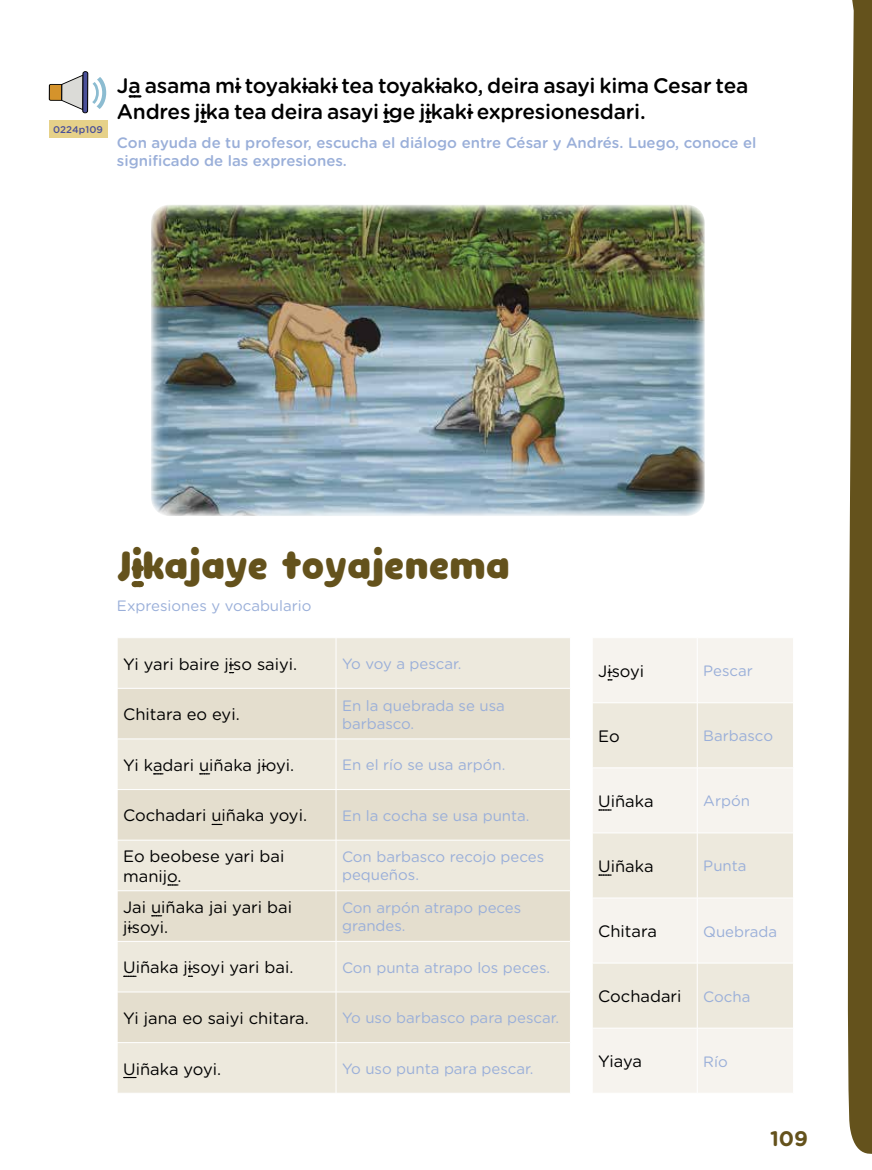
<style>
.page{position:relative;width:872px;height:1170px;background:#fff}
.page>*{position:absolute;margin:0;border:0;box-sizing:border-box;transform-origin:0 0}
.t1{font:800 45px "Clarence Alt";color:#64521c}
.t2{font:500 21px/25.2px "Gotham Rounded";letter-spacing:-.01em;color:#000}
.t3{font:700 21px "Gotham Rounded";color:#64521c}
.t4{font:16.5px/19.8px "Gotham Rounded";color:#000}
.t5{font:15px/18px "Gotham Rounded";color:#9aafd9}
.t6{font:500 15px/18px "Gotham Rounded";color:#9aafd9}
.t7{font:500 9.75px "Gotham Rounded";letter-spacing:.01em;color:#4a5099}
</style>
<div class="page">
<svg style="left:847px;top:0;width:25px;height:1154px;background:#776738"></svg>
<svg style="left:130px;top:95px;width:10px;height:2px"></svg>
<svg style="left:201px;top:120px;width:5px;height:3px"></svg>
<svg style="left:384px;top:120px;width:5px;height:3px"></svg>
<svg style="left:426px;top:120px;width:5px;height:3px"></svg>
<svg style="left:201px;top:111px;width:5px;height:3px"></svg>
<svg style="left:384px;top:111px;width:5px;height:3px"></svg>
<svg style="left:426px;top:111px;width:5px;height:3px"></svg>
<svg style="left:468px;top:111px;width:4px;height:3px"></svg>
<div style="left:118px;top:638px;width:452px;height:454px;background:#ede9dd"></div>
<svg style="left:118px;top:689px;width:452px;height:353px;background:#e7e2d4"></svg>
<hr style="left:336px;top:638px;width:1px;height:50px;background:#fff">
<hr style="left:117px;top:688px;width:219px;height:1px;background:#fff">
<hr style="left:336px;top:688px;width:234px;height:1px;background:#fff">
<hr style="left:336px;top:688px;width:1px;height:50px;background:#fff">
<hr style="left:117px;top:738px;width:219px;height:1px;background:#fff">
<hr style="left:336px;top:738px;width:234px;height:1px;background:#fff">
<hr style="left:336px;top:739px;width:1px;height:50px;background:#fff">
<hr style="left:117px;top:789px;width:219px;height:1px;background:#fff">
<hr style="left:336px;top:789px;width:234px;height:1px;background:#fff">
<hr style="left:336px;top:789px;width:1px;height:50px;background:#fff">
<hr style="left:117px;top:839px;width:219px;height:1px;background:#fff">
<hr style="left:336px;top:839px;width:234px;height:1px;background:#fff">
<hr style="left:336px;top:840px;width:1px;height:50px;background:#fff">
<hr style="left:117px;top:890px;width:219px;height:1px;background:#fff">
<hr style="left:336px;top:890px;width:234px;height:1px;background:#fff">
<hr style="left:336px;top:890px;width:1px;height:51px;background:#fff">
<hr style="left:117px;top:941px;width:219px;height:1px;background:#fff">
<hr style="left:336px;top:941px;width:234px;height:1px;background:#fff">
<hr style="left:336px;top:941px;width:1px;height:50px;background:#fff">
<hr style="left:117px;top:991px;width:219px;height:1px;background:#fff">
<hr style="left:336px;top:991px;width:234px;height:1px;background:#fff">
<hr style="left:336px;top:992px;width:1px;height:50px;background:#fff">
<hr style="left:117px;top:1042px;width:219px;height:1px;background:#fff">
<hr style="left:336px;top:1042px;width:234px;height:1px;background:#fff">
<hr style="left:336px;top:1042px;width:1px;height:50px;background:#fff">
<svg style="left:212px;top:823px;width:10px;height:2px"></svg>
<svg style="left:124px;top:975px;width:12px;height:1px"></svg>
<svg style="left:124px;top:1076px;width:12px;height:1px"></svg>
<div style="left:593px;top:638px;width:200px;height:454px;background:#f6f3ee"></div>
<svg style="left:593px;top:703px;width:200px;height:324px;background:#f0ede3"></svg>
<hr style="left:697px;top:638px;width:1px;height:64px;background:#fff">
<hr style="left:592px;top:702px;width:105px;height:1px;background:#fff">
<hr style="left:697px;top:702px;width:96px;height:1px;background:#fff">
<hr style="left:697px;top:703px;width:1px;height:64px;background:#fff">
<hr style="left:592px;top:767px;width:105px;height:1px;background:#fff">
<hr style="left:697px;top:767px;width:96px;height:1px;background:#fff">
<hr style="left:697px;top:768px;width:1px;height:64px;background:#fff">
<hr style="left:592px;top:832px;width:105px;height:1px;background:#fff">
<hr style="left:697px;top:832px;width:96px;height:1px;background:#fff">
<hr style="left:697px;top:833px;width:1px;height:64px;background:#fff">
<hr style="left:592px;top:897px;width:105px;height:1px;background:#fff">
<hr style="left:697px;top:897px;width:96px;height:1px;background:#fff">
<hr style="left:697px;top:898px;width:1px;height:64px;background:#fff">
<hr style="left:592px;top:962px;width:105px;height:1px;background:#fff">
<hr style="left:697px;top:962px;width:96px;height:1px;background:#fff">
<hr style="left:697px;top:963px;width:1px;height:64px;background:#fff">
<hr style="left:592px;top:1027px;width:105px;height:1px;background:#fff">
<hr style="left:697px;top:1027px;width:96px;height:1px;background:#fff">
<hr style="left:697px;top:1028px;width:1px;height:64px;background:#fff">
<svg style="left:599px;top:809px;width:12px;height:1px"></svg>
<svg style="left:599px;top:874px;width:12px;height:1px"></svg>
<svg style="left:134px;top:581px;width:7px;height:6px"></svg>
<svg style="left:134px;top:565px;width:7px;height:6px"></svg>
<img style="left:151px;top:205px;width:553px;height:311px">
<svg style="left:49px;top:71px;width:57px;height:42px"></svg>
<div style="left:49px;top:120px;width:58px;height:17px;background:#e6d189"></div>
<p class="t7" style="left:53px;top:122px;width:51px">0224p109</p>
<h2 class="t2" style="left:117px;top:72px;width:633px">Ja asama mi toyakiaki tea toyakiako, deira asayi kima Cesar tea<br>Andres jika tea deira asayi ige jikaki expresionesdari.</h2>
<p class="t6" style="left:117px;top:133px;width:641px">Con ayuda de tu profesor, escucha el diálogo entre César y Andrés. Luego, conoce el significado de las expresiones.</p>
<h1 class="t1" style="left:117px;top:536px;width:394px">Jikajaye toyajenema</h1>
<p class="t5" style="left:117px;top:596px;width:196px">Expresiones y vocabulario</p>
<p class="t4" style="left:123px;top:653px;width:176px">Yi yari baire jiso saiyi.</p>
<p class="t5" style="left:342px;top:654px;width:121px">Yo voy a pescar.</p>
<p class="t4" style="left:123px;top:703px;width:118px">Chitara eo eyi.</p>
<p class="t5" style="left:342px;top:695px;width:164px">En la quebrada se usa barbasco.</p>
<p class="t4" style="left:123px;top:754px;width:172px">Yi kadari uiñaka jioyi.</p>
<p class="t5" style="left:342px;top:755px;width:165px">En el río se usa arpón.</p>
<p class="t4" style="left:123px;top:804px;width:185px">Cochadari uiñaka yoyi.</p>
<p class="t5" style="left:342px;top:805px;width:189px">En la cocha se usa punta.</p>
<p class="t4" style="left:123px;top:845px;width:163px">Eo beobese yari bai manijo.</p>
<p class="t5" style="left:342px;top:847px;width:204px">Con barbasco recojo peces pequeños.</p>
<p class="t4" style="left:123px;top:896px;width:170px">Jai uiñaka jai yari bai jisoyi.</p>
<p class="t5" style="left:342px;top:898px;width:181px">Con arpón atrapo peces grandes.</p>
<p class="t4" style="left:123px;top:956px;width:172px">Uiñaka jisoyi yari bai.</p>
<p class="t5" style="left:342px;top:957px;width:210px">Con punta atrapo los peces.</p>
<p class="t4" style="left:123px;top:1007px;width:187px">Yi jana eo saiyi chitara.</p>
<p class="t5" style="left:342px;top:1008px;width:219px">Yo uso barbasco para pescar.</p>
<p class="t4" style="left:123px;top:1057px;width:99px">Uiñaka yoyi.</p>
<p class="t5" style="left:342px;top:1058px;width:193px">Yo uso punta para pescar.</p>
<p class="t4" style="left:598px;top:660px;width:47px">Jisoyi</p>
<p class="t5" style="left:703px;top:661px;width:51px">Pescar</p>
<p class="t4" style="left:598px;top:725px;width:23px">Eo</p>
<p class="t5" style="left:703px;top:726px;width:71px">Barbasco</p>
<p class="t4" style="left:598px;top:790px;width:57px">Uiñaka</p>
<p class="t5" style="left:703px;top:791px;width:48px">Arpón</p>
<p class="t4" style="left:598px;top:855px;width:57px">Uiñaka</p>
<p class="t5" style="left:703px;top:856px;width:45px">Punta</p>
<p class="t4" style="left:598px;top:920px;width:60px">Chitara</p>
<p class="t5" style="left:703px;top:921px;width:75px">Quebrada</p>
<p class="t4" style="left:598px;top:985px;width:85px">Cochadari</p>
<p class="t5" style="left:703px;top:986px;width:49px">Cocha</p>
<p class="t4" style="left:598px;top:1050px;width:45px">Yiaya</p>
<p class="t5" style="left:703px;top:1051px;width:26px">Río</p>
<h2 class="t3" style="left:770px;top:1122px;width:40px">109</h2>
</div>
